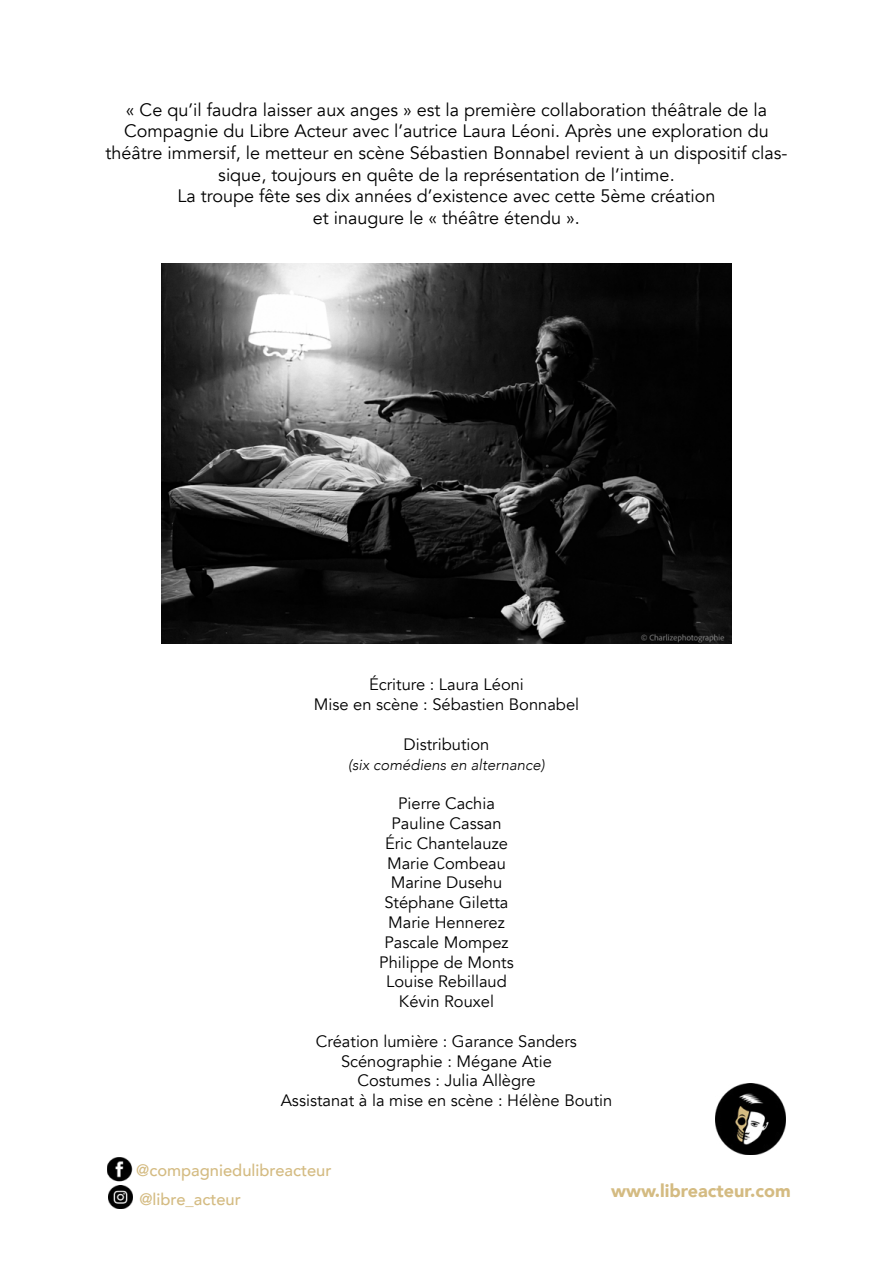
<style>
.page{position:relative;width:893px;height:1263px;background:#fff}
.page>*{position:absolute;margin:0;border:0;box-sizing:border-box;transform-origin:0 0}
.t1{font:18px/21.6px "Avenir";color:#000;text-align:center}
.t2{font:900 18px "Avenir";color:#d4bb82}
.t3{font:16.5px/19.8px "Avenir";color:#000;text-align:center}
.t4{font:500 16.5px/28.2px "Avenir";color:#d4bb82}
.t5{font:italic 300 15px "Avenir";color:#000}
</style>
<div class="page">
<img style="left:109px;top:1185px;width:24px;height:24px">
<img style="left:107px;top:1157px;width:26px;height:25px">
<img style="left:715px;top:1084px;width:71px;height:70px">
<img style="left:161px;top:264px;width:571px;height:380px">
<p class="t1" style="left:106px;top:99px;width:683px">« Ce qu’il faudra laisser aux anges » est la première collaboration théâtrale de la Compagnie du Libre Acteur avec l’autrice Laura Léoni. Après une exploration du théâtre immersif, le metteur en scène Sébastien Bonnabel revient à un dispositif clas&shy;sique, toujours en quête de la représentation de l’intime.<br>La troupe fête ses dix années d’existence avec cette 5ème création<br>et inaugure le « théâtre étendu ».</p>
<p class="t3" style="left:314px;top:675px;width:267px">Écriture : Laura Léoni<br>Mise en scène : Sébastien Bonnabel</p>
<p class="t3" style="left:404px;top:734px;width:87px">Distribution</p>
<p class="t5" style="left:348px;top:755px;width:198px">(six comédiens en alternance)</p>
<p class="t3" style="left:379px;top:794px;width:136px">Pierre Cachia<br>Pauline Cassan<br>Éric Chantelauze<br>Marie Combeau<br>Marine Dusehu<br>Stéphane Giletta<br>Marie Hennerez<br>Pascale Mompez<br>Philippe de Monts<br>Louise Rebillaud<br>Kévin Rouxel</p>
<p class="t3" style="left:281px;top:1031px;width:333px">Création lumière : Garance Sanders<br>Scénographie : Mégane Atie<br>Costumes : Julia Allègre<br>Assistanat à la mise en scène : Hélène Boutin</p>
<p class="t4" style="left:136px;top:1155px;width:197px">@compagniedulibreacteur @libre_acteur</p>
<p class="t2" style="left:611px;top:1175px;width:181px">www.libreacteur.com</p>
</div>
